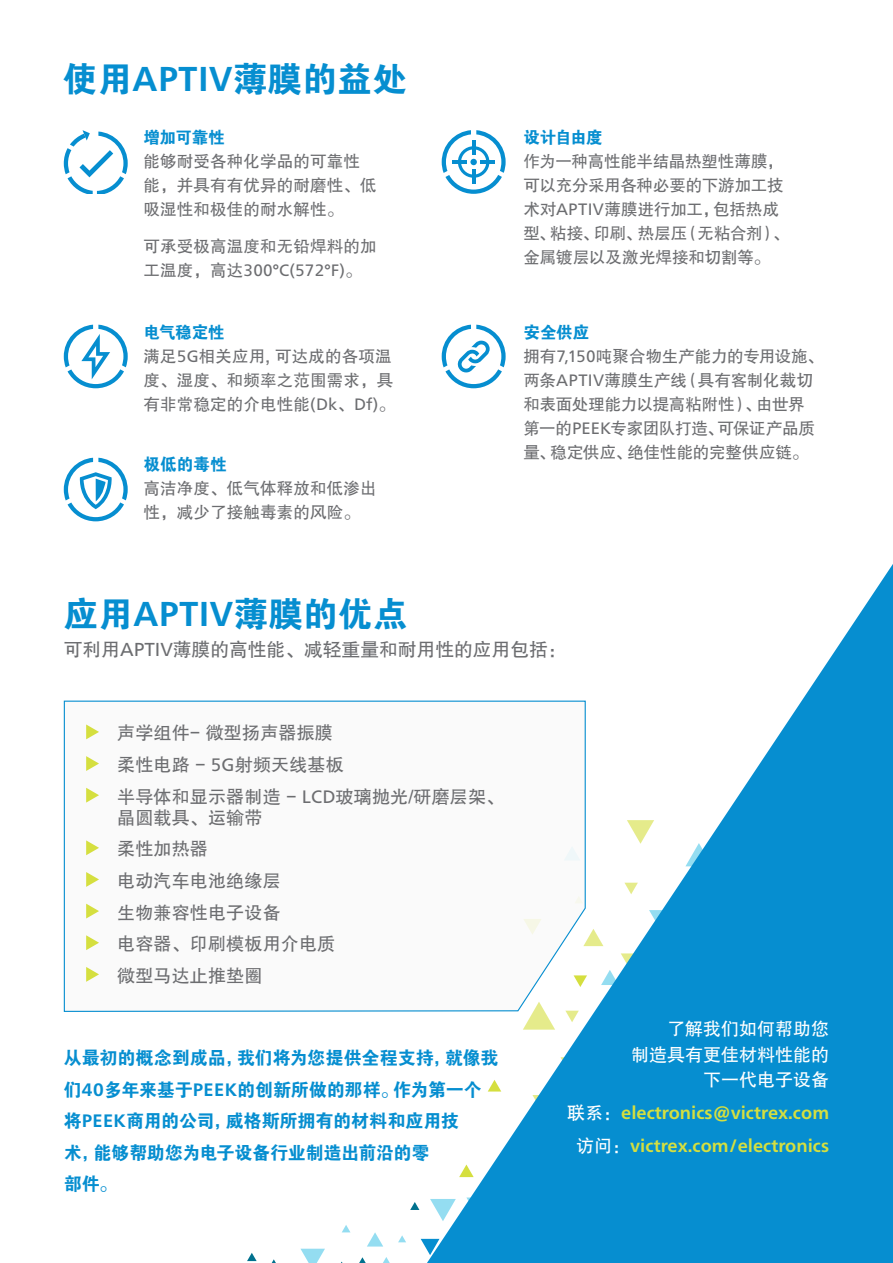
<style>
.page{position:relative;width:893px;height:1263px;background:#fff}
.page>*{position:absolute;margin:0;border:0;box-sizing:border-box;transform-origin:0 0}
.t1{font:34.5px "FZDHTJW GB1 0";letter-spacing:.01em;color:#068ed0}
.t2{font:18.75px "FZHTJW GB1 0";color:#6c6d70}
.t3{font:18px/31.5px "FZDHTJW GB1 0";letter-spacing:-.01em;color:#068ed0}
.t4{font:18px/31.7px "FZHTJW GB1 0";letter-spacing:.01em;color:#6c6d70}
.t5{font:700 18px/33px "Frutiger Neue LTW1 G";color:#d5df3f;text-align:center}
.t6{font:18px/25.5px "FZHTJW GB1 0";color:#fff;text-align:right}
.t7{font:16.5px/24px "FZHTJW GB1 0";letter-spacing:-.01em;color:#6c6d70}
.t8{font:16.5px/24px "FZHTJW GB1 0";letter-spacing:.01em;color:#6c6d70}
.t9{font:16.5px "FZDHTJW GB1 0";letter-spacing:-.015em;color:#068ed0}
.t10{font:16.5px "Frutiger Neue LTW1 G";letter-spacing:.01em;color:#6c6d70}
.s1{font-family:"Frutiger Neue LTW1 G";font-weight:700}
.s2{font-family:"FZHTJW GB1 0"}
.s3{font-family:"Frutiger Neue LTW1 G"}
.s4{font-family:"FZHTJW GB1 0";font-weight:400;color:#fff}
</style>
<div class="page">
<svg style="left:300px;top:1249px;width:25px;height:14px"></svg>
<svg style="left:342px;top:1225px;width:8px;height:7px"></svg>
<svg style="left:247px;top:1253px;width:10px;height:8px"></svg>
<svg style="left:359px;top:1202px;width:68px;height:61px"></svg>
<svg style="left:427px;top:564px;width:466px;height:699px;fill:#068ed0"></svg>
<svg style="left:442px;top:325px;width:64px;height:63px"></svg>
<svg style="left:442px;top:130px;width:64px;height:64px"></svg>
<div style="left:470px;top:159px;width:7px;height:6px;background:#068ed0;border-radius:50%"></div>
<hr style="left:472px;top:140px;width:3px;height:15px;background:#068ed0">
<hr style="left:472px;top:169px;width:3px;height:15px;background:#068ed0">
<hr style="left:480px;top:160px;width:15px;height:4px;background:#068ed0">
<hr style="left:452px;top:160px;width:15px;height:4px;background:#068ed0">
<svg style="left:64px;top:130px;width:64px;height:64px"></svg>
<svg style="left:64px;top:325px;width:64px;height:63px"></svg>
<svg style="left:64px;top:458px;width:64px;height:63px"></svg>
<svg style="left:63px;top:700px;width:523px;height:312px"></svg>
<h1 class="t1" style="left:63px;top:60px;width:345px">使用<span class="s1">APTIV</span>薄膜的益处</h1>
<p class="t9" style="left:144px;top:128px;width:82px">增加可靠性</p>
<p class="t8" style="left:144px;top:149px;width:235px">能够耐受各种化学品的可靠性能，并具有有优异的耐磨性、低吸湿性和极佳的耐水解性。</p>
<p class="t8" style="left:144px;top:234px;width:235px">可承受极高温度和无铅焊料的加</p>
<p class="t10" style="left:144px;top:257px;width:220px"><span class="s2">工温度，高达</span>300°C(572°F)<span class="s2">。</span></p>
<p class="t9" style="left:144px;top:323px;width:82px">电气稳定性</p>
<p class="t8" style="left:144px;top:344px;width:253px">满足<span class="s3">5G</span>相关应用, 可达成的各项温度、湿度、和频率之范围需求，具有非常稳定的介电性能<span class="s3">(Dk</span>、<span class="s3">Df)</span>。</p>
<p class="t9" style="left:144px;top:455px;width:85px">极低的毒性</p>
<p class="t8" style="left:144px;top:477px;width:235px">高洁净度、低气体释放和低渗出性，减少了接触毒素的风险。</p>
<p class="t9" style="left:523px;top:128px;width:81px">设计自由度</p>
<p class="t7" style="left:523px;top:149px;width:267px">作为一种高性能半结晶热塑性薄膜，可以充分采用各种必要的下游加工技术对<span class="s3">APTIV</span>薄膜进行加工，包括热成型、粘接、印刷、热层压（无粘合剂）、金属镀层以及激光焊接和切割等。</p>
<p class="t9" style="left:523px;top:323px;width:67px">安全供应</p>
<p class="t7" style="left:523px;top:344px;width:302px">拥有<span class="s3">7,150</span>吨聚合物生产能力的专用设施、两条<span class="s3">APTIV</span>薄膜生产线（具有客制化裁切和表面处理能力以提高粘附性）、由世界第一的<span class="s3">PEEK</span>专家团队打造、可保证产品质量、稳定供应、绝佳性能的完整供应链。</p>
<h1 class="t1" style="left:64px;top:595px;width:345px">应用<span class="s1">APTIV</span>薄膜的优点</h1>
<p class="t2" style="left:64px;top:639px;width:504px">可利用<span class="s3">APTIV</span>薄膜的高性能、减轻重量和耐用性的应用包括：</p>
<p class="t4" style="left:117px;top:717px;width:389px">声学组件- 微型扬声器振膜<br>柔性电路 - <span class="s3">5G</span>射频天线基板<br>半导体和显示器制造 - <span class="s3">LCD</span>玻璃抛光/研磨层架、</p>
<p class="t4" style="left:117px;top:802px;width:220px">晶圆载具、运输带<br>柔性加热器<br>电动汽车电池绝缘层<br>生物兼容性电子设备<br>电容器、印刷模板用介电质微型马达止推垫圈</p>
<p class="t3" style="left:64px;top:1042px;width:436px">从最初的概念到成品，我们将为您提供全程支持，就像我们<span class="s1">40</span>多年来基于<span class="s1">PEEK</span>的创新所做的那样。作为第一个将<span class="s1">PEEK</span>商用的公司，威格斯所拥有的材料和应用技<br>术，能够帮助您为电子设备行业制造出前沿的零<br>部件。</p>
<p class="t6" style="left:631px;top:1016px;width:200px">了解我们如何帮助您<br>制造具有更佳材料性能的下一代电子设备</p>
<p class="t5" style="left:567px;top:1095px;width:263px"><span class="s4">联系：</span>electronics@victrex.com<span class="s4">访问：</span>victrex.com/electronics</p>
</div>
